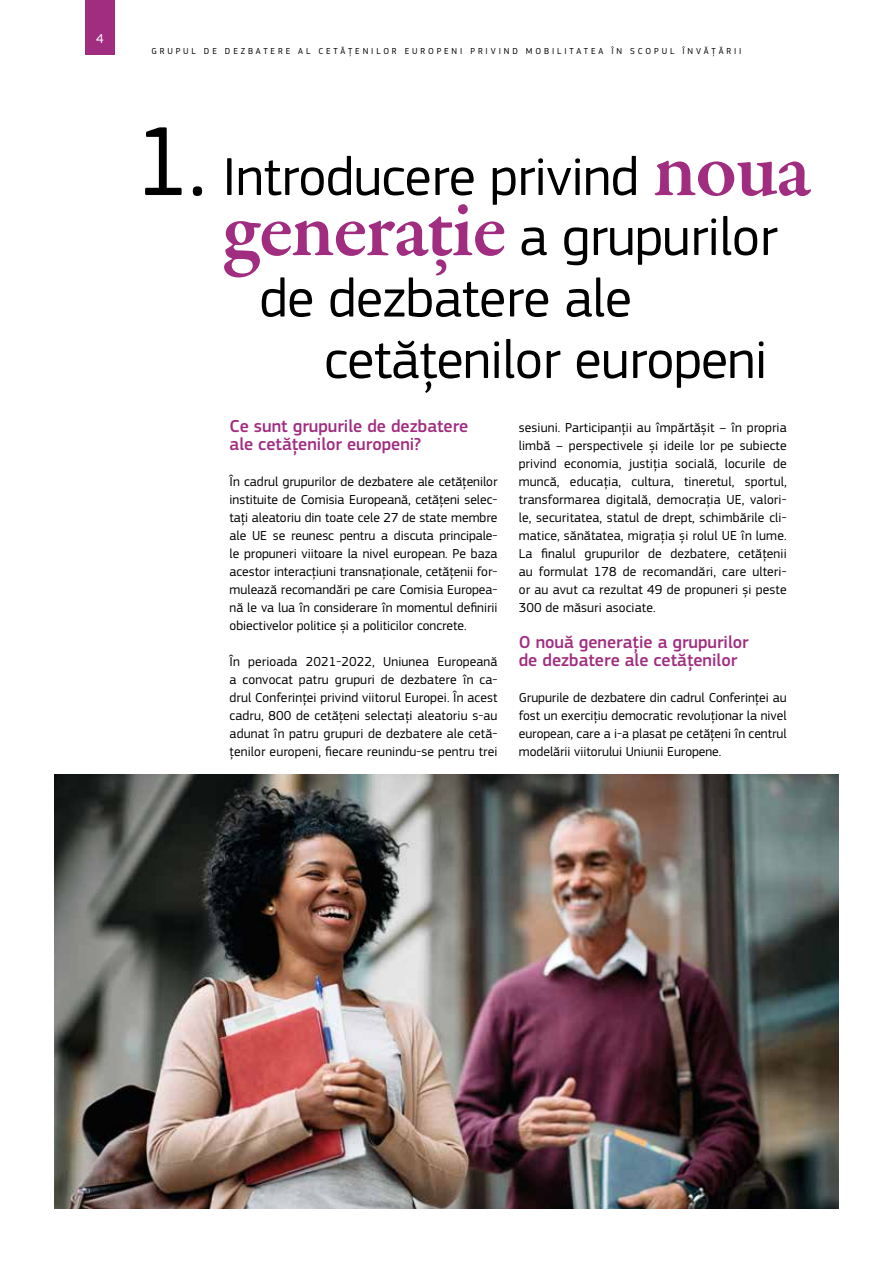
<style>
.page{position:relative;width:893px;height:1263px;background:#fff}
.page>*{position:absolute;margin:0;border:0;box-sizing:border-box;transform-origin:0 0}
.t1{font:55.5px "EC Square Sans Pro";letter-spacing:-.01em;color:#000}
.t2{font:500 18px/18px "EC Square Sans Pro";color:#a12d80}
.t3{font:13.5px/18px "EC Square Sans Pro";letter-spacing:.005em;color:#000;text-align:justify}
.t4{font:13.5px "EC Square Sans Pro";color:#fff}
.t5{font:9px "EC Square Sans Pro";letter-spacing:.32em;color:#000}
.s1{font-size:102px}
.s2{font-family:"Garamond Premr Pro";font-weight:600;font-size:82.5px;color:#a12d80}
</style>
<div class="page">
<div style="left:85px;top:0;width:30px;height:54px;background:#a12d80"></div>
<img style="left:54px;top:774px;width:785px;height:435px">
<p class="t4" style="left:96px;top:30px;width:9px">4</p>
<p class="t5" style="left:151px;top:46px;width:592px">GRUPUL DE DEZBATERE AL CETĂȚENILOR EUROPENI PRIVIND MOBILITATEA ÎN SCOPUL ÎNVĂȚĂRII</p>
<h1 class="t1" style="left:133px;top:144px;width:679px"><span class="s1">1.</span> Introducere privind <span class="s2">noua</span></h1>
<h1 class="t1" style="left:222px;top:204px;width:557px"><span class="s2">generație</span> a grupurilor</h1>
<h1 class="t1" style="left:259px;top:266px;width:374px">de dezbatere ale</h1>
<h1 class="t1" style="left:324px;top:327px;width:445px">cetățenilor europeni</h1>
<h2 class="t2" style="left:230px;top:417px;width:240px">Ce sunt grupurile de dezbatere ale cetățenilor europeni?</h2>
<p class="t3" style="left:230px;top:473px;width:269px">În cadrul grupurilor de dezbatere ale cetățenilor instituite de Comisia Europeană, cetățeni selec&shy;tați aleatoriu din toate cele 27 de state membre ale UE se reunesc pentru a discuta principale&shy;le propuneri viitoare la nivel european. Pe baza acestor interacțiuni transnaționale, cetățenii for&shy;mulează recomandări pe care Comisia Europea&shy;nă le va lua în considerare în momentul definirii obiectivelor politice și a politicilor concrete.</p>
<p class="t3" style="left:230px;top:653px;width:269px">În perioada 2021-2022, Uniunea Europeană a convocat patru grupuri de dezbatere în ca&shy;drul Conferinței privind viitorul Europei. În acest cadru, 800 de cetățeni selectați aleatoriu s-au adunat în patru grupuri de dezbatere ale cetă&shy;țenilor europeni, fiecare reunindu-se pentru trei</p>
<p class="t3" style="left:519px;top:419px;width:269px">sesiuni. Participanții au împărtășit – în propria limbă – perspectivele și ideile lor pe subiecte privind economia, justiția socială, locurile de muncă, educația, cultura, tineretul, sportul, transformarea digitală, democrația UE, valori&shy;le, securitatea, statul de drept, schimbările cli&shy;matice, sănătatea, migrația și rolul UE în lume.<br>La finalul grupurilor de dezbatere, cetățenii au formulat 178 de recomandări, care ulteri&shy;or au avut ca rezultat 49 de propuneri și peste 300 de măsuri asociate.</p>
<h2 class="t2" style="left:519px;top:633px;width:232px">O nouă generație a grupurilor de dezbatere ale cetățenilor</h2>
<p class="t3" style="left:519px;top:689px;width:269px">Grupurile de dezbatere din cadrul Conferinței au fost un exercițiu democratic revoluționar la nivel european, care a i-a plasat pe cetățeni în centrul modelării viitorului Uniunii Europene.</p>
</div>
